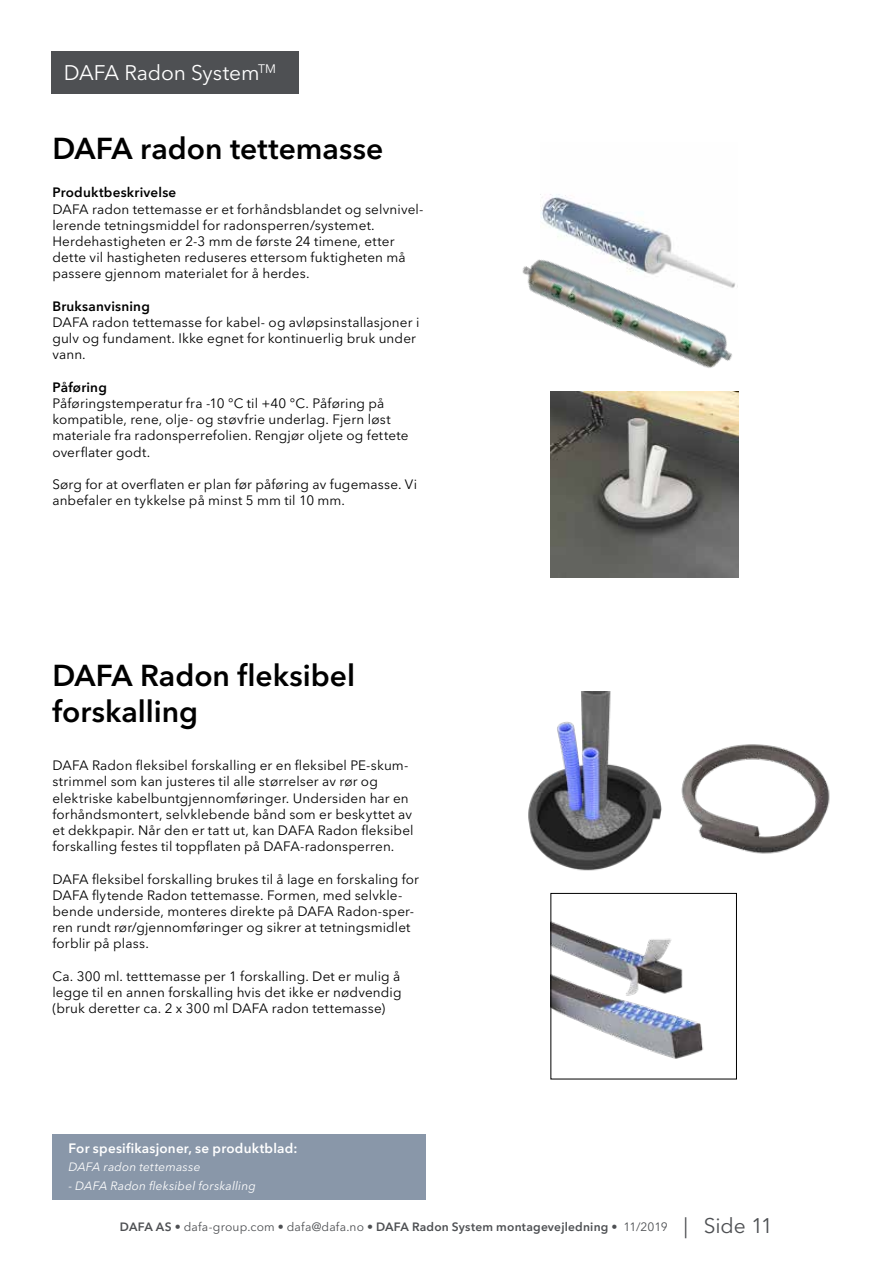
<style>
.page{position:relative;width:893px;height:1263px;background:#fff}
.page>*{position:absolute;margin:0;border:0;box-sizing:border-box;transform-origin:0 0}
.t1{font:600 30px/36px "Avenir Next LT Pro";color:#000}
.t2{font:21px "Avenir Next LT Pro";letter-spacing:-.005em;color:#fff}
.t3{font:13.5px/16.2px "Avenir Next LT Pro";letter-spacing:.01em;color:#000}
.t4{font:600 13.5px "Avenir Next LT Pro";letter-spacing:.015em;color:#000}
.t5{font:600 13.5px "Avenir Next LT Pro";letter-spacing:.015em;color:#fff}
.t6{font:600 12px "Avenir Next LT Pro";letter-spacing:.02em;color:#4e5053}
.t7{font:italic 12px "Avenir Next LT Pro";letter-spacing:.015em;color:#fff}
.s1{font-weight:400}
.s2{font-weight:400;font-size:21px}
</style>
<div class="page">
<div style="left:51px;top:51px;width:247px;height:43px;background:#4e5053"></div>
<img style="left:540px;top:194px;width:52px;height:15px">
<img style="left:522px;top:209px;width:217px;height:202px">
<img style="left:551px;top:392px;width:187px;height:185px">
<img style="left:528px;top:691px;width:122px;height:180px">
<div style="left:52px;top:1134px;width:374px;height:65px;background:#8997a9"></div>
<img style="left:650px;top:744px;width:180px;height:110px">
<img style="left:553px;top:922px;width:119px;height:24px">
<img style="left:551px;top:946px;width:186px;height:134px">
<div style="left:551px;top:893px;width:186px;height:186px;border:1px solid #000"></div>
<h2 class="t2" style="left:64px;top:60px;width:214px">DAFA Radon System<sup>TM</sup></h2>
<h1 class="t1" style="left:52px;top:130px;width:332px">DAFA radon tettemasse</h1>
<p class="t4" style="left:52px;top:184px;width:125px">Produktbeskrivelse</p>
<p class="t3" style="left:52px;top:201px;width:373px">DAFA radon tettemasse er et forhåndsblandet og selvnivel&shy;lerende tetningsmiddel for radonsperren/systemet.<br>Herdehastigheten er 2-3 mm de første 24 timene, etter dette vil hastigheten reduseres ettersom fuktigheten må passere gjennom materialet for å herdes.</p>
<p class="t4" style="left:52px;top:298px;width:99px">Bruksanvisning</p>
<p class="t3" style="left:52px;top:314px;width:368px">DAFA radon tettemasse for kabel- og avløpsinstallasjoner i gulv og fundament. Ikke egnet for kontinuerlig bruk under vann.</p>
<p class="t4" style="left:52px;top:379px;width:56px">Påføring</p>
<p class="t3" style="left:52px;top:395px;width:358px">Påføringstemperatur fra -10 °C til +40 °C. Påføring på kompatible, rene, olje- og støvfrie underlag. Fjern løst materiale fra radonsperrefolien. Rengjør oljete og fettete overflater godt.</p>
<p class="t3" style="left:52px;top:476px;width:366px">Sørg for at overflaten er plan før påføring av fugemasse. Vi anbefaler en tykkelse på minst 5 mm til 10 mm.</p>
<h1 class="t1" style="left:52px;top:658px;width:304px">DAFA Radon fleksibel forskalling</h1>
<p class="t3" style="left:52px;top:757px;width:363px">DAFA Radon fleksibel forskalling er en fleksibel PE-skum&shy;strimmel som kan justeres til alle størrelser av rør og elektriske kabelbuntgjennomføringer. Undersiden har en forhåndsmontert, selvklebende bånd som er beskyttet av et dekkpapir. Når den er tatt ut, kan DAFA Radon fleksibel forskalling festes til toppflaten på DAFA-radonsperren.</p>
<p class="t3" style="left:52px;top:871px;width:368px">DAFA fleksibel forskalling brukes til å lage en forskaling for DAFA flytende Radon tettemasse. Formen, med selvkle&shy;bende underside, monteres direkte på DAFA Radon-sper&shy;ren rundt rør/gjennomføringer og sikrer at tetningsmidlet forblir på plass.</p>
<p class="t3" style="left:52px;top:968px;width:351px;text-align:justify">Ca. 300 ml. tetttemasse per 1 forskalling. Det er mulig å legge til en annen forskalling hvis det ikke er nødvendig (bruk deretter ca. 2 x 300 ml DAFA radon tettemasse)</p>
<p class="t5" style="left:68px;top:1140px;width:230px">For spesifikasjoner, se produktblad:</p>
<p class="t7" style="left:68px;top:1160px;width:134px">DAFA radon tettemasse</p>
<p class="t7" style="left:68px;top:1179px;width:189px">- DAFA Radon fleksibel forskalling</p>
<p class="t6" style="left:120px;top:1219px;width:655px">DAFA AS • <span class="s1">dafa-group.com</span> • <span class="s1">dafa@dafa.no</span> • DAFA Radon System montagevejledning • <span class="s1">11/2019</span> <span class="s2">| Side 11</span></p>
</div>
